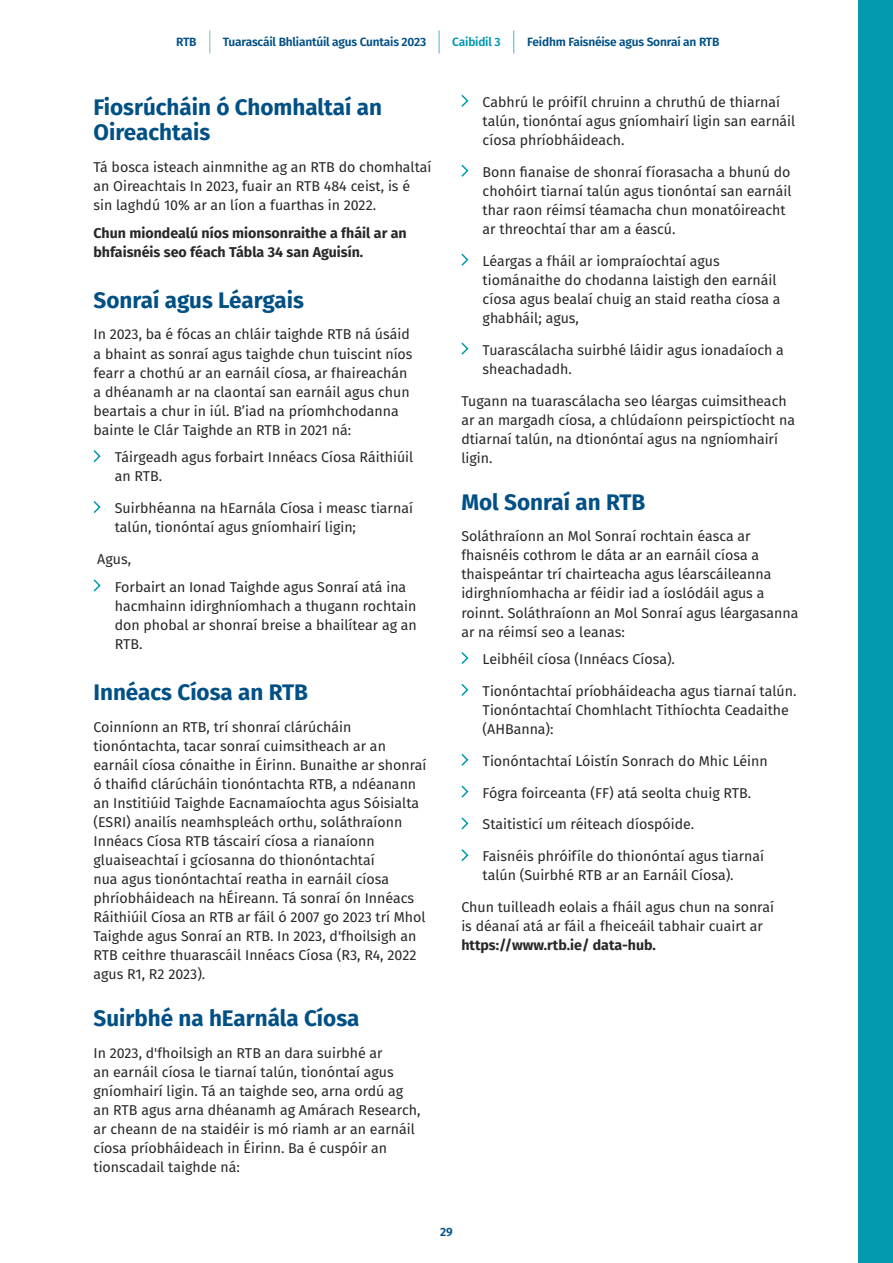
<style>
.page{position:relative;width:893px;height:1263px;background:#fff}
.page>*{position:absolute;margin:0;border:0;box-sizing:border-box;transform-origin:0 0}
.Sub_Head_1__2021{font:700 22.5px/25.5px "Fira Sans";color:#005086}
.RTB_Body__2021{font:14.25px/19px "Fira Sans";color:#282827}
.RTB_Body__2021-2{font:700 14.25px/19px "Fira Sans";color:#282827}
.t1{font:600 12px "Fira Sans";letter-spacing:-.015em;color:#005086}
.s1{font-weight:300;font-size:25.5px;color:#3ca982}
.s2{font-weight:300;font-size:25.5px;color:#0399af}
.s3{color:#0399af}
.s4{font-weight:700}
</style>
<div class="page">
<svg style="left:93px;top:450px;width:8px;height:13px"></svg>
<svg style="left:93px;top:501px;width:8px;height:12px"></svg>
<svg style="left:93px;top:579px;width:8px;height:13px"></svg>
<svg style="left:461px;top:94px;width:8px;height:13px"></svg>
<svg style="left:461px;top:164px;width:8px;height:13px"></svg>
<svg style="left:461px;top:253px;width:8px;height:13px"></svg>
<svg style="left:461px;top:342px;width:8px;height:13px"></svg>
<svg style="left:461px;top:652px;width:8px;height:12px"></svg>
<svg style="left:461px;top:684px;width:8px;height:12px"></svg>
<svg style="left:461px;top:753px;width:8px;height:13px"></svg>
<svg style="left:461px;top:785px;width:8px;height:13px"></svg>
<svg style="left:461px;top:817px;width:8px;height:13px"></svg>
<svg style="left:461px;top:849px;width:8px;height:13px"></svg>
<div style="left:859px;top:0;width:34px;height:1263px;background:#0399af"></div>
<p class="t1" style="left:176px;top:32px;width:545px">RTB <span class="s1">|</span> Tuarascáil Bhliantúil agus Cuntais 2023 <span class="s2">|</span> <span class="s3">Caibidil 3</span> <span class="s2">|</span> Feidhm Faisnéise agus Sonraí an RTB</p>
<p class="Sub_Head_1__2021" style="left:94px;top:92px;width:290px">Fiosrúcháin ó Chomhaltaí an<br>Oireachtais</p>
<p class="RTB_Body__2021" style="left:94px;top:157px;width:339px">Tá bosca isteach ainmnithe ag an RTB do chomhaltaí an Oireachtais In 2023, fuair an RTB 484 ceist, is é sin laghdú 10% ar an líon a fuarthas in 2022.</p>
<p class="RTB_Body__2021-2" style="left:94px;top:222px;width:315px">Chun miondealú níos mionsonraithe a fháil ar an bhfaisnéis seo féach Tábla 34 san Aguisín.</p>
<p class="Sub_Head_1__2021" style="left:94px;top:285px;width:212px">Sonraí agus Léargais</p>
<p class="RTB_Body__2021" style="left:94px;top:325px;width:321px">In 2023, ba é fócas an chláir taighde RTB ná úsáid a bhaint as sonraí agus taighde chun tuiscint níos fearr a chothú ar an earnáil cíosa, ar fhaireachán a dhéanamh ar na claontaí san earnáil agus chun beartais a chur in iúl. B’iad na príomhchodanna bainte le Clár Taighde an RTB in 2021 ná:</p>
<p class="RTB_Body__2021" style="left:115px;top:447px;width:300px">Táirgeadh agus forbairt Innéacs Cíosa Ráithiúil an RTB.</p>
<p class="RTB_Body__2021" style="left:115px;top:498px;width:300px">Suirbhéanna na hEarnála Cíosa i measc tiarnaí talún, tionóntaí agus gníomhairí ligin;</p>
<p class="RTB_Body__2021" style="left:97px;top:549px;width:35px">Agus,</p>
<p class="RTB_Body__2021" style="left:115px;top:577px;width:304px">Forbairt an Ionad Taighde agus Sonraí atá ina hacmhainn idirghníomhach a thugann rochtain don phobal ar shonraí breise a bhailítear ag an RTB.</p>
<p class="Sub_Head_1__2021" style="left:94px;top:677px;width:216px">Innéacs Cíosa an RTB</p>
<p class="RTB_Body__2021" style="left:94px;top:717px;width:334px">Coinníonn an RTB, trí shonraí clárúcháin tionóntachta, tacar sonraí cuimsitheach ar an earnáil cíosa cónaithe in Éirinn. Bunaithe ar shonraí ó thaifid clárúcháin tionóntachta RTB, a ndéanann an Institiúid Taighde Eacnamaíochta agus Sóisialta (ESRI) anailís neamhspleách orthu, soláthraíonn Innéacs Cíosa RTB táscairí cíosa a rianaíonn gluaiseachtaí i gcíosanna do thionóntachtaí<br>nua agus tionóntachtaí reatha in earnáil cíosa phríobháideach na hÉireann. Tá sonraí ón Innéacs Ráithiúil Cíosa an RTB ar fáil ó 2007 go 2023 trí Mhol Taighde agus Sonraí an RTB. In 2023, d'fhoilsigh an RTB ceithre thuarascáil Innéacs Cíosa (R3, R4, 2022 agus R1, R2 2023).</p>
<p class="Sub_Head_1__2021" style="left:94px;top:1004px;width:267px">Suirbhé na hEarnála Cíosa</p>
<p class="RTB_Body__2021" style="left:94px;top:1043px;width:328px">In 2023, d'fhoilsigh an RTB an dara suirbhé ar<br>an earnáil cíosa le tiarnaí talún, tionóntaí agus gníomhairí ligin. Tá an taighde seo, arna ordú ag an RTB agus arna dhéanamh ag Amárach Research, ar cheann de na staidéir is mó riamh ar an earnáil cíosa príobháideach in Éirinn. Ba é cuspóir an tionscadail taighde ná:</p>
<p class="RTB_Body__2021" style="left:483px;top:92px;width:314px">Cabhrú le próifíl chruinn a chruthú de thiarnaí talún, tionóntaí agus gníomhairí ligin san earnáil cíosa phríobháideach.</p>
<p class="RTB_Body__2021" style="left:483px;top:162px;width:310px">Bonn fianaise de shonraí fíorasacha a bhunú do chohóirt tiarnaí talún agus tionóntaí san earnáil thar raon réimsí téamacha chun monatóireacht ar threochtaí thar am a éascú.</p>
<p class="RTB_Body__2021" style="left:483px;top:251px;width:299px">Léargas a fháil ar iompraíochtaí agus tiománaithe do chodanna laistigh den earnáil cíosa agus bealaí chuig an staid reatha cíosa a ghabháil; agus,</p>
<p class="RTB_Body__2021" style="left:483px;top:340px;width:303px">Tuarascálacha suirbhé láidir agus ionadaíoch a sheachadadh.</p>
<p class="RTB_Body__2021" style="left:461px;top:391px;width:335px">Tugann na tuarascálacha seo léargas cuimsitheach ar an margadh cíosa, a chlúdaíonn peirspictíocht na dtiarnaí talún, na dtionóntaí agus na ngníomhairí ligin.</p>
<p class="Sub_Head_1__2021" style="left:461px;top:487px;width:186px">Mol Sonraí an RTB</p>
<p class="RTB_Body__2021" style="left:461px;top:526px;width:338px">Soláthraíonn an Mol Sonraí rochtain éasca ar fhaisnéis cothrom le dáta ar an earnáil cíosa a thaispeántar trí chairteacha agus léarscáileanna idirghníomhacha ar féidir iad a íoslódáil agus a roinnt. Soláthraíonn an Mol Sonraí agus léargasanna ar na réimsí seo a leanas:</p>
<p class="RTB_Body__2021" style="left:483px;top:649px;width:194px">Leibhéil cíosa (Innéacs Cíosa).</p>
<p class="RTB_Body__2021" style="left:483px;top:681px;width:315px">Tionóntachtaí príobháideacha agus tiarnaí talún.<br>Tionóntachtaí Chomhlacht Tithíochta Ceadaithe (AHBanna):</p>
<p class="RTB_Body__2021" style="left:483px;top:751px;width:286px">Tionóntachtaí Lóistín Sonrach do Mhic Léinn</p>
<p class="RTB_Body__2021" style="left:483px;top:783px;width:270px">Fógra foirceanta (FF) atá seolta chuig RTB.</p>
<p class="RTB_Body__2021" style="left:483px;top:815px;width:213px">Staitisticí um réiteach díospóide.</p>
<p class="RTB_Body__2021" style="left:483px;top:846px;width:283px">Faisnéis phróifíle do thionóntaí agus tiarnaí talún (Suirbhé RTB ar an Earnáil Cíosa).</p>
<p class="RTB_Body__2021" style="left:461px;top:897px;width:314px">Chun tuilleadh eolais a fháil agus chun na sonraí is déanaí atá ar fáil a fheiceáil tabhair cuairt ar <span class="s4">https://www.rtb.ie/ data-hub.</span></p>
<p class="t1" style="left:440px;top:1222px;width:14px">29</p>
</div>
